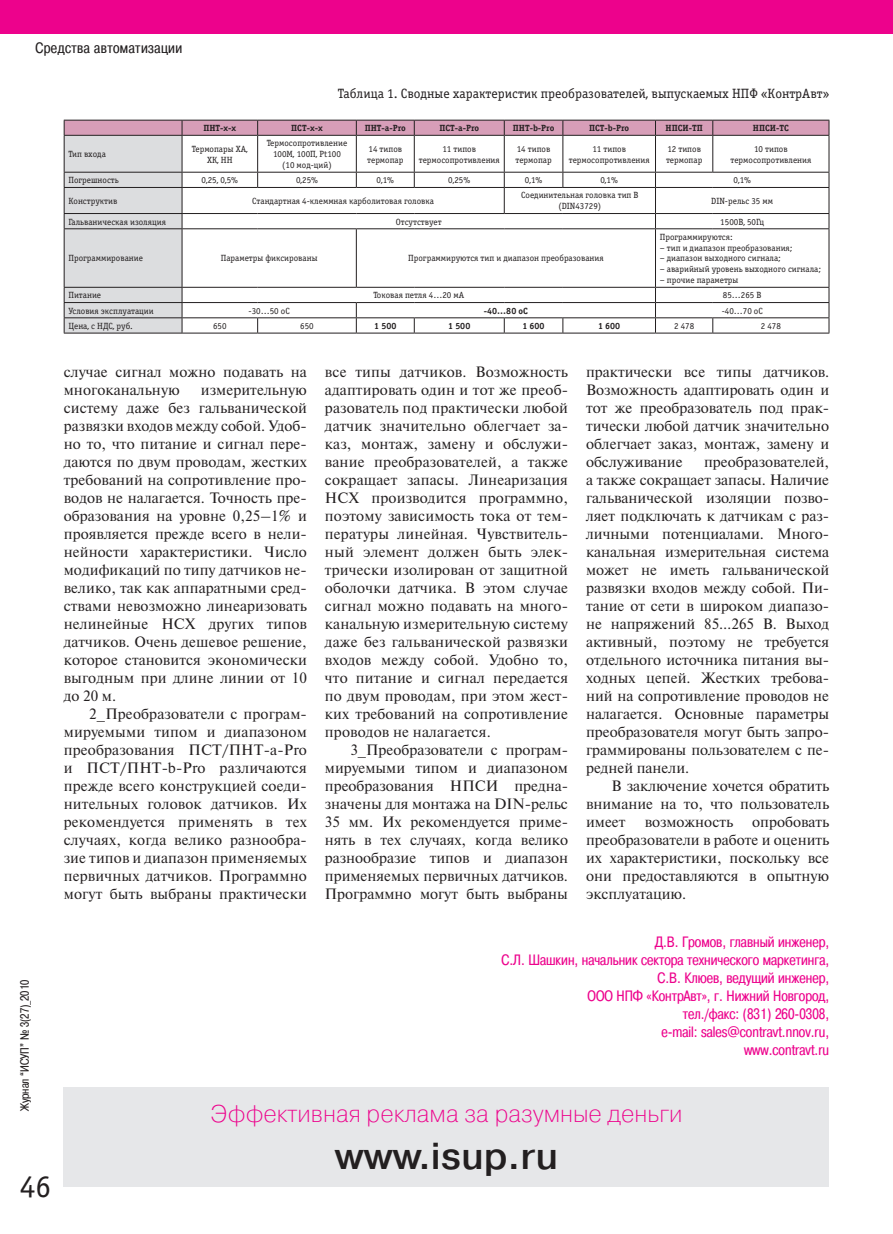
<style>
.page{position:relative;width:893px;height:1234px;background:#fff}
.page>*{position:absolute;margin:0;border:0;box-sizing:border-box;transform-origin:0 0}
.t1{font:700 37.5px "Pragmatica Light C";color:#231f20}
.t2{font:31.5px "Officina Serif C";color:#231f20}
.t3{font:24px "Pragmatica Light C";color:#ed028c}
.Osn_1{font:15px/18px "Newton C";color:#231f20;text-align:justify}
.Avtor{font:15px "Pragmatica Cond C";color:#ed028c}
.t4{font:15px "Pragmatica Cond C";letter-spacing:.03em;color:#231f20}
.Zag_tab{font:13.5px "Officina Serif C";color:#231f20}
.t5{font:12px "Pragmatica Cond C";color:#231f20}
.Tab_osn_zentr{font:9px/10.8px "Officina Serif C";color:#231f20;text-align:center}
.Tab_osn{font:9px "Officina Serif C";color:#231f20}
.Tab_zag_zentr{font:700 9px "Officina Serif C";color:#231f20}
</style>
<div class="page">
<div style="left:0;top:0;width:893px;height:34px;background:#ed028c"></div>
<svg style="left:64px;top:120px;width:766px;height:213px"></svg>
<hr style="left:64px;top:332px;width:118px;height:1px;background:#231f20">
<div style="left:64px;top:1087px;width:765px;height:99px;background:#e6e7e9"></div>
<p class="t4" style="left:35px;top:39px;width:148px">Средства автоматизации</p>
<p class="Zag_tab" style="left:338px;top:87px;width:493px">Таблица 1. Сводные характеристик преобразователей, выпускаемых НПФ «КонтрАвт»</p>
<p class="Tab_zag_zentr" style="left:203px;top:123px;width:34px">ПНТ-х-х</p>
<p class="Tab_zag_zentr" style="left:291px;top:123px;width:33px">ПСТ-х-х</p>
<p class="Tab_zag_zentr" style="left:365px;top:123px;width:43px">ПНТ-a-Pro</p>
<p class="Tab_zag_zentr" style="left:439px;top:123px;width:41px">ПСТ-a-Pro</p>
<p class="Tab_zag_zentr" style="left:513px;top:123px;width:43px">ПНТ-b-Pro</p>
<p class="Tab_zag_zentr" style="left:589px;top:123px;width:42px">ПСТ-b-Pro</p>
<p class="Tab_zag_zentr" style="left:665px;top:123px;width:39px">НПСИ-ТП</p>
<p class="Tab_zag_zentr" style="left:753px;top:123px;width:37px">НПСИ-ТС</p>
<p class="Tab_osn" style="left:68px;top:149px;width:39px">Тип входа</p>
<p class="Tab_osn_zentr" style="left:192px;top:143px;width:57px">Термопары ХА,<br>ХК, НН</p>
<p class="Tab_osn_zentr" style="left:267px;top:138px;width:82px">Термосопротивление<br>100М, 100П, Pt100</p>
<p class="Tab_osn_zentr" style="left:282px;top:160px;width:51px">(10 мод-ций)</p>
<p class="Tab_osn_zentr" style="left:367px;top:143px;width:38px;text-align:left">14 типов термопар</p>
<p class="Tab_osn_zentr" style="left:419px;top:143px;width:82px">11 типов термосопротивления</p>
<p class="Tab_osn_zentr" style="left:515px;top:143px;width:38px;text-align:left">14 типов термопар</p>
<p class="Tab_osn_zentr" style="left:569px;top:143px;width:82px">11 типов термосопротивления</p>
<p class="Tab_osn_zentr" style="left:666px;top:143px;width:38px;text-align:left">12 типов термопар</p>
<p class="Tab_osn_zentr" style="left:730px;top:143px;width:82px">10 типов термосопротивления</p>
<p class="Tab_osn" style="left:68px;top:175px;width:52px">Погрешность</p>
<p class="Tab_osn_zentr" style="left:202px;top:175px;width:38px">0,25, 0,5%</p>
<p class="Tab_osn_zentr" style="left:296px;top:175px;width:23px">0,25%</p>
<p class="Tab_osn_zentr" style="left:377px;top:175px;width:19px">0,1%</p>
<p class="Tab_osn_zentr" style="left:448px;top:175px;width:23px">0,25%</p>
<p class="Tab_osn_zentr" style="left:525px;top:175px;width:19px">0,1%</p>
<p class="Tab_osn_zentr" style="left:600px;top:175px;width:19px">0,1%</p>
<p class="Tab_osn_zentr" style="left:733px;top:175px;width:19px">0,1%</p>
<p class="Tab_osn" style="left:68px;top:196px;width:50px">Конструктив</p>
<p class="Tab_osn_zentr" style="left:252px;top:195px;width:183px">Стандартная 4-клеммная карболитовая головка</p>
<p class="Tab_osn_zentr" style="left:521px;top:190px;width:119px">Соединительная головка тип B (DIN43729)</p>
<p class="Tab_osn_zentr" style="left:711px;top:195px;width:63px">DIN-рельс 35 мм</p>
<p class="Tab_osn" style="left:68px;top:216px;width:99px">Гальваническая изоляция</p>
<p class="Tab_osn_zentr" style="left:396px;top:216px;width:48px">Отсутствует</p>
<p class="Tab_osn_zentr" style="left:720px;top:216px;width:45px">1500В, 50Гц</p>
<p class="Tab_osn" style="left:68px;top:253px;width:76px">Программирование</p>
<p class="Tab_osn_zentr" style="left:221px;top:253px;width:98px">Параметры фиксированы</p>
<p class="Tab_osn_zentr" style="left:408px;top:253px;width:197px">Программируются тип и диапазон преобразования</p>
<p class="Tab_osn" style="left:660px;top:232px;width:75px">Программируются:</p>
<p class="Tab_osn" style="left:660px;top:243px;width:134px">– тип и диапазон преобразования;</p>
<p class="Tab_osn" style="left:660px;top:253px;width:123px">– диапазон выходного сигнала;</p>
<p class="Tab_osn" style="left:660px;top:264px;width:163px">– аварийный уровень выходного сигнала;</p>
<p class="Tab_osn" style="left:660px;top:275px;width:80px">– прочие параметры</p>
<p class="Tab_osn" style="left:68px;top:290px;width:34px">Питание</p>
<p class="Tab_osn_zentr" style="left:373px;top:290px;width:92px">Токовая петля 4…20 мА</p>
<p class="Tab_osn_zentr" style="left:723px;top:290px;width:40px">85…265 В</p>
<p class="Tab_osn" style="left:68px;top:305px;width:87px">Условия эксплуатации</p>
<p class="Tab_osn_zentr" style="left:249px;top:305px;width:43px">-30…50 оС</p>
<p class="Tab_zag_zentr" style="left:484px;top:305px;width:45px">-40…80 оС</p>
<p class="Tab_osn_zentr" style="left:722px;top:305px;width:43px">-40…70 оС</p>
<p class="Tab_osn" style="left:68px;top:321px;width:66px">Цена, с НДС, руб.</p>
<p class="Tab_osn_zentr" style="left:213px;top:320px;width:15px">650</p>
<p class="Tab_osn_zentr" style="left:300px;top:320px;width:15px">650</p>
<p class="Tab_zag_zentr" style="left:374px;top:320px;width:24px">1 500</p>
<p class="Tab_zag_zentr" style="left:448px;top:320px;width:24px">1 500</p>
<p class="Tab_zag_zentr" style="left:522px;top:320px;width:24px">1 600</p>
<p class="Tab_zag_zentr" style="left:598px;top:320px;width:24px">1 600</p>
<p class="Tab_osn_zentr" style="left:674px;top:320px;width:22px">2 478</p>
<p class="Tab_osn_zentr" style="left:761px;top:320px;width:22px">2 478</p>
<p class="t5" style="left:18px;top:1110px;width:133px;rotate:-90deg">Журнал “ИСУП” № 3(27)_2010</p>
<h2 class="t2" style="left:20px;top:1168px;width:33px">46</h2>
<p class="Osn_1" style="left:64px;top:362px;width:245px">случае сигнал можно подавать на многоканальную</p>
<p class="Osn_1" style="left:64px;top:380px;width:245px;text-indent:137px">измерительную систему даже без гальванической развязки входов между собой. Удоб&shy;но то, что питание и сигнал пере&shy;даются по двум проводам, жестких требований на сопротивление про&shy;водов не налагается. Точность пре&shy;образования на уровне 0,25–1% и проявляется прежде всего в нели&shy;нейности характеристики. Число модификаций по типу датчиков не&shy;велико, так как аппаратными сред&shy;ствами невозможно линеаризовать нелинейные НСХ других типов датчиков. Очень дешевое решение, которое становится экономически выгодным при длине линии от 10 до 20 м.</p>
<p class="Osn_1" style="left:64px;top:704px;width:245px;text-indent:26px">2_Преобразователи с програм&shy;мируемыми типом и диапазоном преобразования ПСТ/ПНТ-a-Pro и ПСТ/ПНТ-b-Pro различаются прежде всего конструкцией соеди&shy;нительных головок датчиков. Их рекомендуется применять в тех случаях, когда велико разнообра&shy;зие типов и диапазон применяемых первичных датчиков. Программно могут быть выбраны практически</p>
<p class="Osn_1" style="left:325px;top:362px;width:245px">все типы датчиков. Возможность адаптировать один и тот же преоб&shy;разователь под практически любой датчик значительно облегчает за&shy;каз, монтаж, замену и обслужи&shy;вание преобразователей, а также сокращает запасы. Линеаризация НСХ производится программно, поэтому зависимость тока от тем&shy;пературы линейная. Чувствитель&shy;ный элемент должен быть элек&shy;трически изолирован от защитной оболочки датчика. В этом случае сигнал можно подавать на много&shy;канальную измерительную систему даже без гальванической развязки входов между собой. Удобно то, что питание и сигнал передается по двум проводам, при этом жест&shy;ких требований на сопротивление проводов не налагается.</p>
<p class="Osn_1" style="left:325px;top:740px;width:245px;text-indent:26px">3_Преобразователи с програм&shy;мируемыми типом и диапазоном преобразования НПСИ предна&shy;значены для монтажа на DIN-рельс 35 мм. Их рекомендуется приме&shy;нять в тех случаях, когда велико разнообразие типов и диапазон применяемых первичных датчиков.<br>Программно могут быть выбраны</p>
<p class="Osn_1" style="left:586px;top:362px;width:245px">практически все типы датчиков.<br>Возможность адаптировать один и тот же преобразователь под прак&shy;тически любой датчик значительно облегчает заказ, монтаж, замену и обслуживание</p>
<p class="Osn_1" style="left:586px;top:452px;width:245px;text-indent:118px">преобразователей, а также сокращает запасы. Наличие гальванической изоляции позво&shy;ляет подключать к датчикам с раз&shy;личными потенциалами. Много&shy;канальная измерительная система может не иметь гальванической развязки входов между собой. Пи&shy;тание от сети в широком диапазо&shy;не напряжений 85…265 В. Выход активный, поэтому не требуется отдельного источника питания вы&shy;ходных цепей. Жестких требова&shy;ний на сопротивление проводов не налагается. Основные параметры преобразователя могут быть запро&shy;граммированы пользователем с пе&shy;редней панели.</p>
<p class="Osn_1" style="left:586px;top:776px;width:245px;text-indent:26px">В заключение хочется обратить внимание на то, что пользователь имеет</p>
<p class="Osn_1" style="left:586px;top:812px;width:245px;text-indent:166px">опробовать преобразователи в работе и оценить их характеристики, поскольку все они предоставляются в опытную эксплуатацию.</p>
<p class="Osn_1" style="left:645px;top:812px;width:90px">возможность</p>
<p class="Avtor" style="left:655px;top:932px;width:175px">Д.В. Громов, главный инженер,</p>
<p class="Avtor" style="left:501px;top:950px;width:329px">С.Л. Шашкин, начальник сектора технического маркетинга,</p>
<p class="Avtor" style="left:658px;top:968px;width:173px">С.В. Клюев, ведущий инженер,</p>
<p class="Avtor" style="left:588px;top:986px;width:243px">ООО НПФ «КонтрАвт», г. Нижний Новгород,</p>
<p class="Avtor" style="left:683px;top:1004px;width:148px">тел./факс: (831) 260-0308,</p>
<p class="Avtor" style="left:661px;top:1022px;width:169px">e-mail: sales@contravt.nnov.ru,</p>
<p class="Avtor" style="left:744px;top:1040px;width:87px">www.contravt.ru</p>
<p class="t3" style="left:211px;top:1099px;width:473px">Эффективная реклама за разумные деньги</p>
<p class="t1" style="left:335px;top:1135px;width:225px">www.isup.ru</p>
</div>
